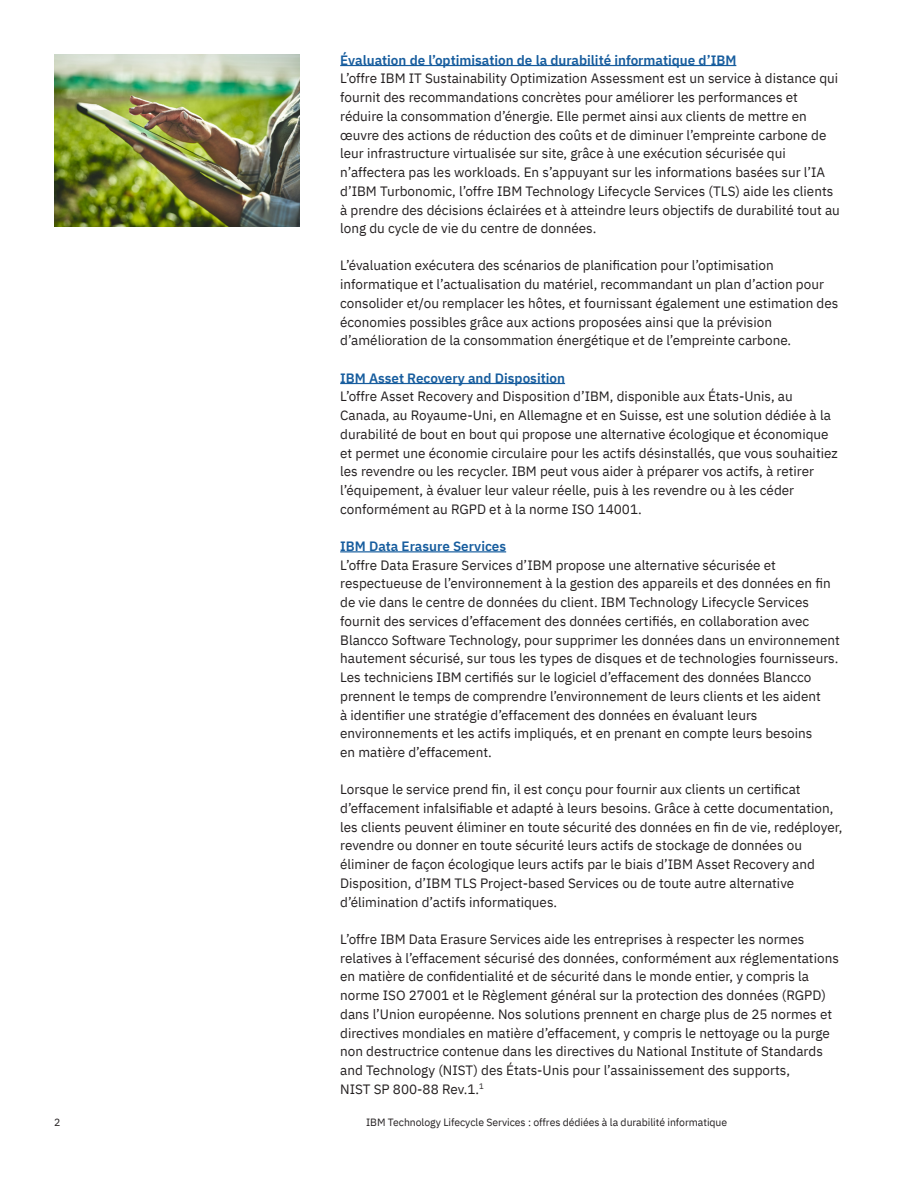
<style>
.page{position:relative;width:918px;height:1188px;background:#fff}
.page>*{position:absolute;margin:0;border:0;box-sizing:border-box;transform-origin:0 0}
._2C_body{font:13.5px/18.8px "IBM Plex Sans";color:#231f20}
._2C_body-2{font:600 13.5px "IBM Plex Sans";color:#175d9e}
.t1{font:10.5px "IBM Plex Sans";letter-spacing:-.005em;color:#231f20}
</style>
<div class="page">
<hr style="left:340px;top:65px;width:396px;height:1px;background:#175d9e">
<hr style="left:340px;top:383px;width:225px;height:1px;background:#175d9e">
<hr style="left:340px;top:551px;width:166px;height:1px;background:#175d9e">
<img style="left:54px;top:54px;width:245px;height:173px">
<p class="t1" style="left:54px;top:1114px;width:8px">2</p>
<p class="_2C_body-2" style="left:340px;top:49px;width:398px">Évaluation de l’optimisation de la durabilité informatique d’IBM</p>
<p class="_2C_body" style="left:340px;top:68px;width:501px">L’offre IBM IT Sustainability Optimization Assessment est un service à distance qui fournit des recommandations concrètes pour améliorer les performances et réduire la consommation d’énergie. Elle permet ainsi aux clients de mettre en œuvre des actions de réduction des coûts et de diminuer l’empreinte carbone de leur infrastructure virtualisée sur site, grâce à une exécution sécurisée qui n’affectera pas les workloads. En s’appuyant sur les informations basées sur l’IA d’IBM Turbonomic, l’offre IBM Technology Lifecycle Services (TLS) aide les clients à prendre des décisions éclairées et à atteindre leurs objectifs de durabilité tout au long du cycle de vie du centre de données.</p>
<p class="_2C_body" style="left:340px;top:255px;width:500px">L’évaluation exécutera des scénarios de planification pour l’optimisation informatique et l’actualisation du matériel, recommandant un plan d’action pour consolider et/ou remplacer les hôtes, et fournissant également une estimation des économies possibles grâce aux actions proposées ainsi que la prévision d’amélioration de la consommation énergétique et de l’empreinte carbone.</p>
<p class="_2C_body-2" style="left:340px;top:367px;width:226px">IBM Asset Recovery and Disposition</p>
<p class="_2C_body" style="left:340px;top:386px;width:499px">L’offre Asset Recovery and Disposition d’IBM, disponible aux États-Unis, au Canada, au Royaume-Uni, en Allemagne et en Suisse, est une solution dédiée à la durabilité de bout en bout qui propose une alternative écologique et économique et permet une économie circulaire pour les actifs désinstallés, que vous souhaitiez les revendre ou les recycler. IBM peut vous aider à préparer vos actifs, à retirer l’équipement, à évaluer leur valeur réelle, puis à les revendre ou à les céder conformément au RGPD et à la norme ISO 14001.</p>
<p class="_2C_body-2" style="left:340px;top:535px;width:167px">IBM Data Erasure Services</p>
<p class="_2C_body" style="left:340px;top:554px;width:501px">L’offre Data Erasure Services d’IBM propose une alternative sécurisée et respectueuse de l’environnement à la gestion des appareils et des données en fin de vie dans le centre de données du client. IBM Technology Lifecycle Services fournit des services d’effacement des données certifiés, en collaboration avec Blancco Software Technology, pour supprimer les données dans un environnement hautement sécurisé, sur tous les types de disques et de technologies fournisseurs.<br>Les techniciens IBM certifiés sur le logiciel d’effacement des données Blancco prennent le temps de comprendre l’environnement de leurs clients et les aident<br>à identifier une stratégie d’effacement des données en évaluant leurs environnements et les actifs impliqués, et en prenant en compte leurs besoins<br>en matière d’effacement.</p>
<p class="_2C_body" style="left:340px;top:779px;width:504px">Lorsque le service prend fin, il est conçu pour fournir aux clients un certificat d’effacement infalsifiable et adapté à leurs besoins. Grâce à cette documentation, les clients peuvent éliminer en toute sécurité des données en fin de vie, redéployer, revendre ou donner en toute sécurité leurs actifs de stockage de données ou éliminer de façon écologique leurs actifs par le biais d’IBM Asset Recovery and Disposition, d’IBM TLS Project-based Services ou de toute autre alternative d’élimination d’actifs informatiques.</p>
<p class="_2C_body" style="left:340px;top:929px;width:500px">L’offre IBM Data Erasure Services aide les entreprises à respecter les normes relatives à l’effacement sécurisé des données, conformément aux réglementations en matière de confidentialité et de sécurité dans le monde entier, y compris la norme ISO 27001 et le Règlement général sur la protection des données (RGPD) dans l’Union européenne. Nos solutions prennent en charge plus de 25 normes et directives mondiales en matière d’effacement, y compris le nettoyage ou la purge non destructrice contenue dans les directives du National Institute of Standards and Technology (NIST) des États-Unis pour l’assainissement des supports,<br>NIST SP 800-88 Rev.1.<sup>1</sup></p>
<p class="t1" style="left:366px;top:1114px;width:363px">IBM Technology Lifecycle Services : offres dédiées à la durabilité informatique</p>
</div>
